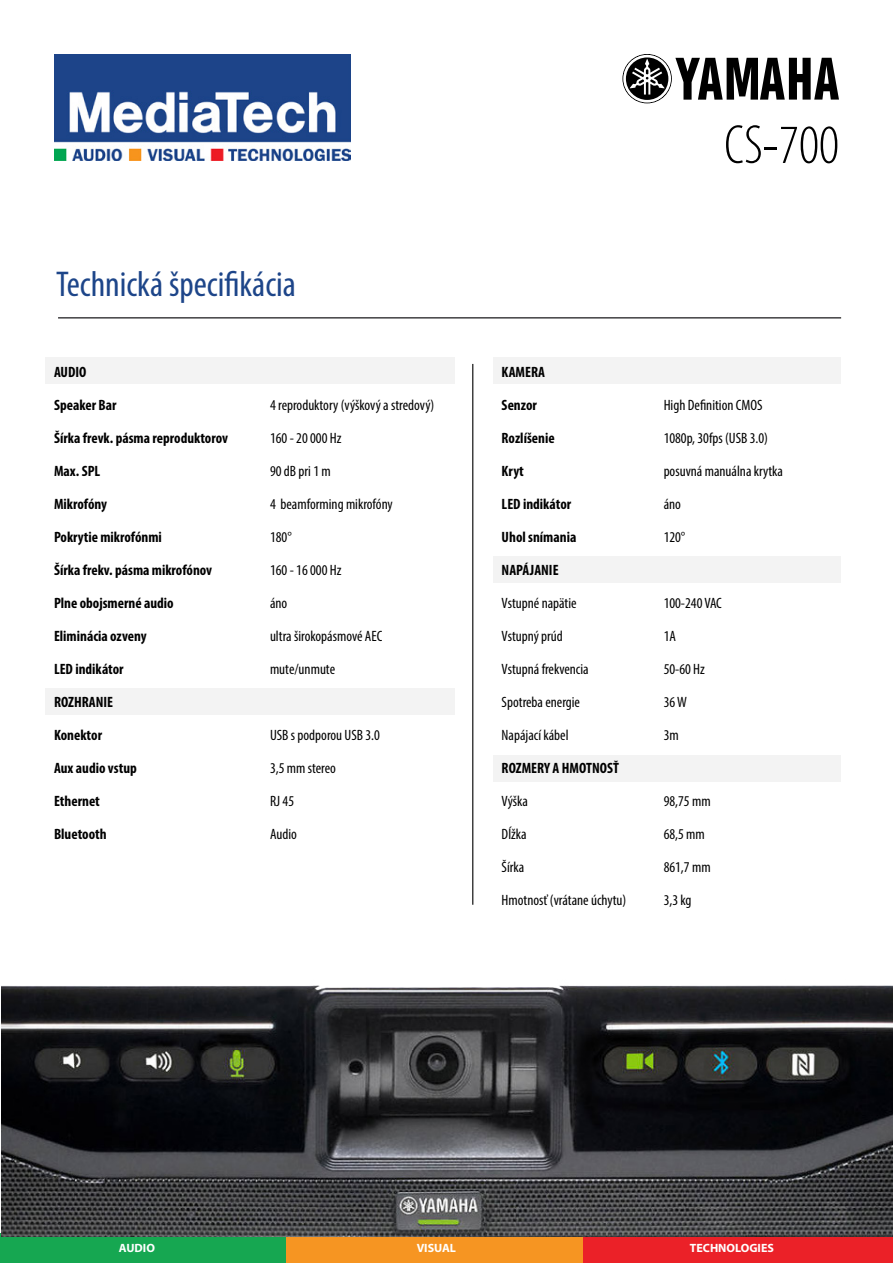
<style>
.page{position:relative;width:893px;height:1263px;background:#fff}
.page>*{position:absolute;margin:0;border:0;box-sizing:border-box;transform-origin:0 0}
.t1{font:300 condensed 55.5px "Myriad Pro";color:#000}
.t2{font:condensed 36px "Myriad Pro";color:#1d4589}
.t3{font:condensed 15px "Myriad Pro";color:#000}
.t4{font:700 condensed 15px "Myriad Pro";color:#000}
.t5{font:700 12px "Myriad Pro";color:#fff}
</style>
<div class="page">
<hr style="left:472px;top:364px;width:1px;height:541px;background:#000">
<div style="left:46px;top:358px;width:409px;height:26px;background:#f3f3f3"></div>
<div style="left:493px;top:358px;width:348px;height:26px;background:#f3f3f3"></div>
<div style="left:493px;top:557px;width:348px;height:26px;background:#f3f3f3"></div>
<div style="left:493px;top:756px;width:348px;height:26px;background:#f3f3f3"></div>
<div style="left:46px;top:689px;width:409px;height:26px;background:#f3f3f3"></div>
<hr style="left:58px;top:317px;width:783px;height:2px;background:#414042">
<svg style="left:622px;top:54px;width:217px;height:49px"></svg>
<div style="left:583px;top:1233px;width:310px;height:30px;background:#eb2128"></div>
<div style="left:285px;top:1233px;width:298px;height:30px;background:#f69522"></div>
<div style="left:0;top:1233px;width:285px;height:30px;background:#16a751"></div>
<img style="left:54px;top:54px;width:296px;height:106px">
<img style="left:2px;top:985px;width:891px;height:251px">
<p class="t2" style="left:56px;top:262px;width:241px">Technická špecifikácia</p>
<p class="t4" style="left:54px;top:362px;width:34px">AUDIO</p>
<p class="t4" style="left:54px;top:395px;width:64px">Speaker Bar</p>
<p class="t3" style="left:270px;top:396px;width:166px">4 reproduktory (výškový a stredový)</p>
<p class="t4" style="left:54px;top:428px;width:175px">Šírka frevk. pásma reproduktorov</p>
<p class="t3" style="left:270px;top:429px;width:73px">160 - 20 000 Hz</p>
<p class="t4" style="left:54px;top:461px;width:48px">Max. SPL</p>
<p class="t3" style="left:270px;top:462px;width:62px">90 dB pri 1 m</p>
<p class="t4" style="left:54px;top:494px;width:55px">Mikrofóny</p>
<p class="t3" style="left:270px;top:495px;width:124px">4 beamforming mikrofóny</p>
<p class="t4" style="left:54px;top:527px;width:109px">Pokrytie mikrofónmi</p>
<p class="t3" style="left:270px;top:528px;width:23px">180°</p>
<p class="t4" style="left:54px;top:560px;width:160px">Šírka frekv. pásma mikrofónov</p>
<p class="t3" style="left:270px;top:561px;width:73px">160 - 16 000 Hz</p>
<p class="t4" style="left:54px;top:593px;width:121px">Plne obojsmerné audio</p>
<p class="t3" style="left:270px;top:594px;width:19px">áno</p>
<p class="t4" style="left:54px;top:626px;width:94px">Eliminácia ozveny</p>
<p class="t3" style="left:270px;top:627px;width:114px">ultra širokopásmové AEC</p>
<p class="t4" style="left:54px;top:659px;width:71px">LED indikátor</p>
<p class="t3" style="left:270px;top:660px;width:67px">mute/unmute</p>
<p class="t4" style="left:54px;top:692px;width:61px">ROZHRANIE</p>
<p class="t4" style="left:54px;top:725px;width:50px">Konektor</p>
<p class="t3" style="left:270px;top:726px;width:111px">USB s podporou USB 3.0</p>
<p class="t4" style="left:54px;top:758px;width:84px">Aux audio vstup</p>
<p class="t3" style="left:270px;top:759px;width:67px">3,5 mm stereo</p>
<p class="t4" style="left:54px;top:791px;width:47px">Ethernet</p>
<p class="t3" style="left:270px;top:792px;width:26px">RJ 45</p>
<p class="t4" style="left:54px;top:824px;width:54px">Bluetooth</p>
<p class="t3" style="left:270px;top:825px;width:28px">Audio</p>
<p class="t1" style="left:724px;top:115px;width:116px">CS-700</p>
<p class="t4" style="left:502px;top:362px;width:45px">KAMERA</p>
<p class="t4" style="left:502px;top:395px;width:37px">Senzor</p>
<p class="t3" style="left:664px;top:396px;width:100px">High Definition CMOS</p>
<p class="t4" style="left:502px;top:428px;width:55px">Rozlíšenie</p>
<p class="t3" style="left:664px;top:429px;width:106px">1080p, 30fps (USB 3.0)</p>
<p class="t4" style="left:502px;top:461px;width:24px">Kryt</p>
<p class="t3" style="left:664px;top:462px;width:121px">posuvná manuálna krytka</p>
<p class="t4" style="left:502px;top:494px;width:71px">LED indikátor</p>
<p class="t3" style="left:664px;top:495px;width:19px">áno</p>
<p class="t4" style="left:502px;top:527px;width:76px">Uhol snímania</p>
<p class="t3" style="left:664px;top:528px;width:23px">120°</p>
<p class="t4" style="left:502px;top:560px;width:58px">NAPÁJANIE</p>
<p class="t3" style="left:502px;top:594px;width:76px">Vstupné napätie</p>
<p class="t3" style="left:664px;top:594px;width:60px">100-240 VAC</p>
<p class="t3" style="left:502px;top:627px;width:63px">Vstupný prúd</p>
<p class="t3" style="left:664px;top:627px;width:14px">1A</p>
<p class="t3" style="left:502px;top:660px;width:89px">Vstupná frekvencia</p>
<p class="t3" style="left:664px;top:660px;width:43px">50-60 Hz</p>
<p class="t3" style="left:502px;top:693px;width:80px">Spotreba energie</p>
<p class="t3" style="left:664px;top:693px;width:25px">36 W</p>
<p class="t3" style="left:502px;top:726px;width:68px">Napájací kábel</p>
<p class="t3" style="left:664px;top:726px;width:17px">3m</p>
<p class="t4" style="left:502px;top:758px;width:119px">ROZMERY A HMOTNOSŤ</p>
<p class="t3" style="left:502px;top:792px;width:28px">Výška</p>
<p class="t3" style="left:664px;top:792px;width:48px">98,75 mm</p>
<p class="t3" style="left:502px;top:825px;width:27px">Dĺžka</p>
<p class="t3" style="left:664px;top:825px;width:43px">68,5 mm</p>
<p class="t3" style="left:502px;top:858px;width:24px">Šírka</p>
<p class="t3" style="left:664px;top:858px;width:48px">861,7 mm</p>
<p class="t3" style="left:502px;top:891px;width:126px">Hmotnosť (vrátane úchytu)</p>
<p class="t3" style="left:664px;top:891px;width:29px">3,3 kg</p>
<p class="t5" style="left:119px;top:1240px;width:38px">AUDIO</p>
<p class="t5" style="left:417px;top:1240px;width:41px">VISUAL</p>
<p class="t5" style="left:690px;top:1240px;width:86px">TECHNOLOGIES</p>
</div>
